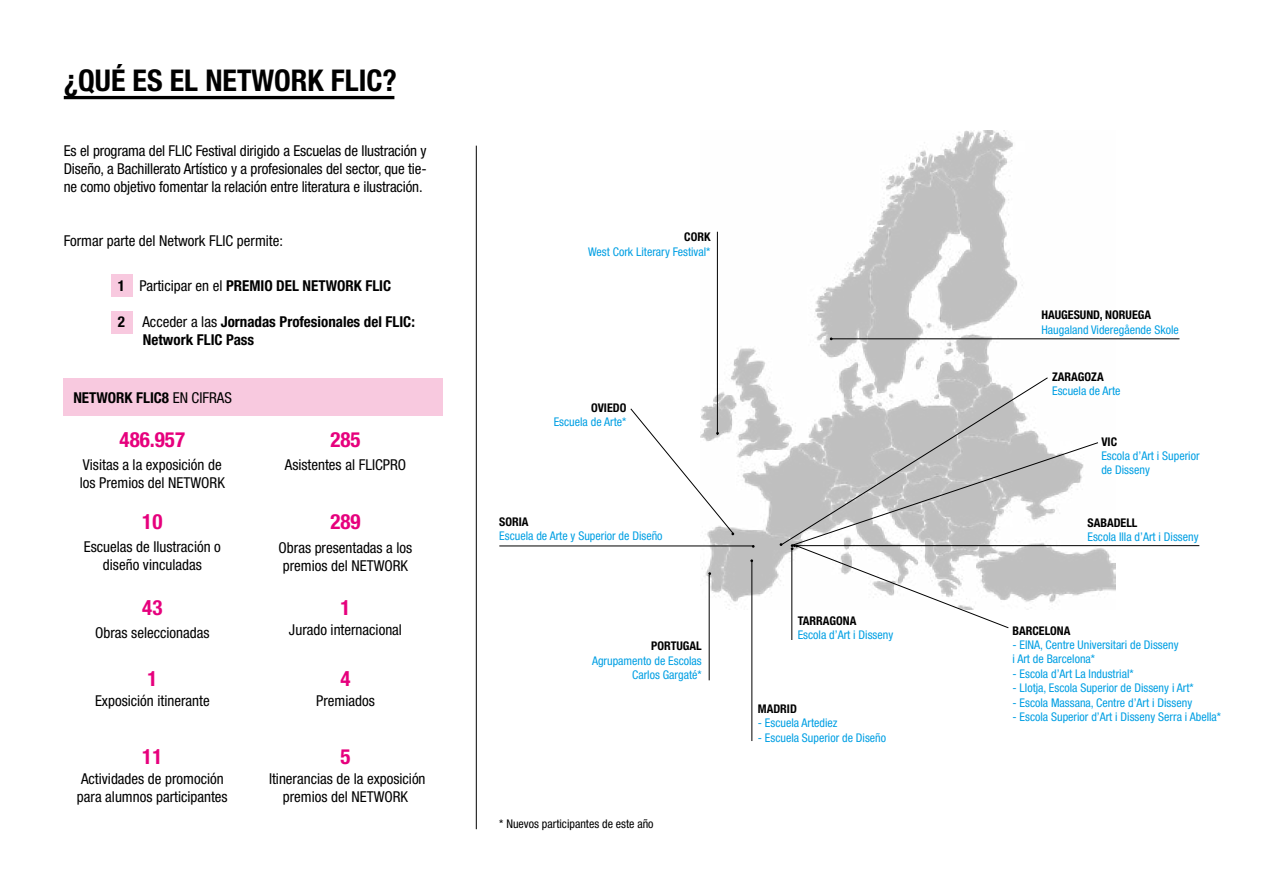
<style>
.page{position:relative;width:1263px;height:893px;background:#fff}
.page>*{position:absolute;margin:0;border:0;box-sizing:border-box;transform-origin:0 0}
.t1{font:700 condensed 30px "Helvetica Neue LT Std";color:#000}
.t2{font:700 condensed 21px "Helvetica Neue LT Std";color:#e6007d}
.t3{font:condensed 15px/18px "Helvetica Neue LT Std";color:#000}
.t4{font:700 condensed 15px/18px "Helvetica Neue LT Std";color:#000}
.t5{font:condensed 12px/14.4px "Helvetica Neue LT Std";color:#009fe3}
.t6{font:700 condensed 12px "Helvetica Neue LT Std";color:#000}
.t7{font:condensed 12px "Helvetica Neue LT Std";color:#000}
.s1{font-weight:400}
</style>
<div class="page">
<div style="left:64px;top:378px;width:379px;height:37px;background:#f8c9df"></div>
<div style="left:111px;top:274px;width:21px;height:23px;background:#f8c9df"></div>
<div style="left:111px;top:311px;width:21px;height:22px;background:#f8c9df"></div>
<hr style="left:64px;top:96px;width:330px;height:3px;background:#000">
<img style="left:700px;top:131px;width:415px;height:479px">
<hr style="left:717px;top:232px;width:1px;height:203px;background:#000">
<hr style="left:709px;top:575px;width:1px;height:105px;background:#000">
<hr style="left:751px;top:560px;width:1px;height:181px;background:#000">
<hr style="left:791px;top:548px;width:1px;height:92px;background:#000">
<svg style="left:630px;top:408px;width:104px;height:127px"></svg>
<hr style="left:795px;top:545px;width:404px;height:1px;background:#000">
<hr style="left:831px;top:338px;width:348px;height:1px;background:#000">
<hr style="left:499px;top:546px;width:254px;height:1px;background:#000">
<hr style="left:476px;top:146px;width:1px;height:683px;background:#000">
<svg style="left:791px;top:442px;width:308px;height:187px"></svg>
<svg style="left:780px;top:377px;width:268px;height:169px"></svg>
<h1 class="t1" style="left:64px;top:62px;width:335px">¿QUÉ ES EL NETWORK FLIC?</h1>
<p class="t3" style="left:64px;top:142px;width:364px;text-align:justify">Es el programa del FLIC Festival dirigido a Escuelas de Ilustración y Diseño, a Bachillerato Artístico y a profesionales del sector, que tie&shy;ne como objetivo fomentar la relación entre literatura e ilustración.</p>
<p class="t3" style="left:64px;top:232px;width:221px">Formar parte del Network FLIC permite:</p>
<p class="t4" style="left:118px;top:277px;width:275px">1 <span class="s1">Participar en el</span> PREMIO DEL NETWORK FLIC</p>
<p class="t4" style="left:143px;top:313px;width:273px;text-indent:-25px">2 <span class="s1">Acceder a las</span> Jornadas Profesionales del FLIC:<br>Network FLIC Pass</p>
<p class="t4" style="left:73px;top:389px;width:160px">NETWORK FLIC8 <span class="s1">EN CIFRAS</span></p>
<h2 class="t2" style="left:120px;top:427px;width:67px">486.957</h2>
<h2 class="t2" style="left:330px;top:427px;width:32px">285</h2>
<p class="t3" style="left:80px;top:456px;width:146px">Visitas a la exposición de los Premios del NETWORK</p>
<p class="t3" style="left:285px;top:456px;width:123px">Asistentes al FLICPRO</p>
<h2 class="t2" style="left:142px;top:509px;width:22px">10</h2>
<h2 class="t2" style="left:330px;top:509px;width:32px">289</h2>
<p class="t3" style="left:84px;top:538px;width:139px;text-align:center">Escuelas de Ilustración o diseño vinculadas</p>
<p class="t3" style="left:279px;top:539px;width:135px">Obras presentadas a los premios del NETWORK</p>
<h2 class="t2" style="left:142px;top:595px;width:22px">43</h2>
<h2 class="t2" style="left:340px;top:595px;width:12px">1</h2>
<p class="t3" style="left:95px;top:623px;width:116px">Obras seleccionadas</p>
<p class="t3" style="left:289px;top:621px;width:115px">Jurado internacional</p>
<h2 class="t2" style="left:147px;top:665px;width:12px">1</h2>
<h2 class="t2" style="left:340px;top:665px;width:12px">4</h2>
<p class="t3" style="left:95px;top:692px;width:116px">Exposición itinerante</p>
<p class="t3" style="left:316px;top:692px;width:60px">Premiados</p>
<h2 class="t2" style="left:142px;top:743px;width:22px">11</h2>
<h2 class="t2" style="left:340px;top:743px;width:12px">5</h2>
<p class="t3" style="left:77px;top:770px;width:152px">Actividades de promoción para alumnos participantes</p>
<p class="t3" style="left:269px;top:770px;width:158px;text-align:center">Itinerancias de la exposición premios del NETWORK</p>
<p class="t6" style="left:684px;top:230px;width:28px">CORK</p>
<p class="t5" style="left:588px;top:244px;width:124px">West Cork Literary Festival*</p>
<p class="t6" style="left:591px;top:400px;width:37px">OVIEDO</p>
<p class="t5" style="left:554px;top:415px;width:74px">Escuela de Arte*</p>
<p class="t6" style="left:499px;top:514px;width:31px">SORIA</p>
<p class="t5" style="left:499px;top:529px;width:165px">Escuela de Arte y Superior de Diseño</p>
<p class="t6" style="left:651px;top:639px;width:52px">PORTUGAL</p>
<p class="t5" style="left:592px;top:653px;width:111px;text-align:right">Agrupamento de Escolas<br>Carlos Gargaté*</p>
<p class="t7" style="left:499px;top:817px;width:156px">* Nuevos participantes de este año</p>
<p class="t6" style="left:798px;top:613px;width:60px">TARRAGONA</p>
<p class="t5" style="left:798px;top:628px;width:97px">Escola d’Art i Disseny</p>
<p class="t6" style="left:758px;top:701px;width:41px">MADRID</p>
<p class="t5" style="left:758px;top:716px;width:81px">- Escuela Artediez</p>
<p class="t5" style="left:758px;top:730px;width:130px">- Escuela Superior de Diseño</p>
<p class="t6" style="left:1041px;top:308px;width:111px">HAUGESUND, NORUEGA</p>
<p class="t5" style="left:1041px;top:322px;width:139px">Haugaland Videregående Skole</p>
<p class="t6" style="left:1052px;top:369px;width:53px">ZARAGOZA</p>
<p class="t5" style="left:1052px;top:384px;width:70px">Escuela de Arte</p>
<p class="t6" style="left:1101px;top:434px;width:17px">VIC</p>
<p class="t5" style="left:1101px;top:448px;width:100px">Escola d’Art i Superior de Disseny</p>
<p class="t6" style="left:1087px;top:515px;width:52px">SABADELL</p>
<p class="t5" style="left:1087px;top:530px;width:113px">Escola Illa d’Art i Disseny</p>
<p class="t6" style="left:1012px;top:623px;width:60px">BARCELONA</p>
<p class="t5" style="left:1012px;top:637px;width:168px">- EINA, Centre Universitari de Disseny i Art de Barcelona*</p>
<p class="t5" style="left:1012px;top:666px;width:123px">- Escola d’Art La Industrial*</p>
<p class="t5" style="left:1012px;top:681px;width:183px">- Llotja, Escola Superior de Disseny i Art*</p>
<p class="t5" style="left:1012px;top:695px;width:181px">- Escola Massana, Centre d’Art i Disseny</p>
<p class="t5" style="left:1012px;top:709px;width:210px">- Escola Superior d’Art i Disseny Serra i Abella*</p>
</div>
